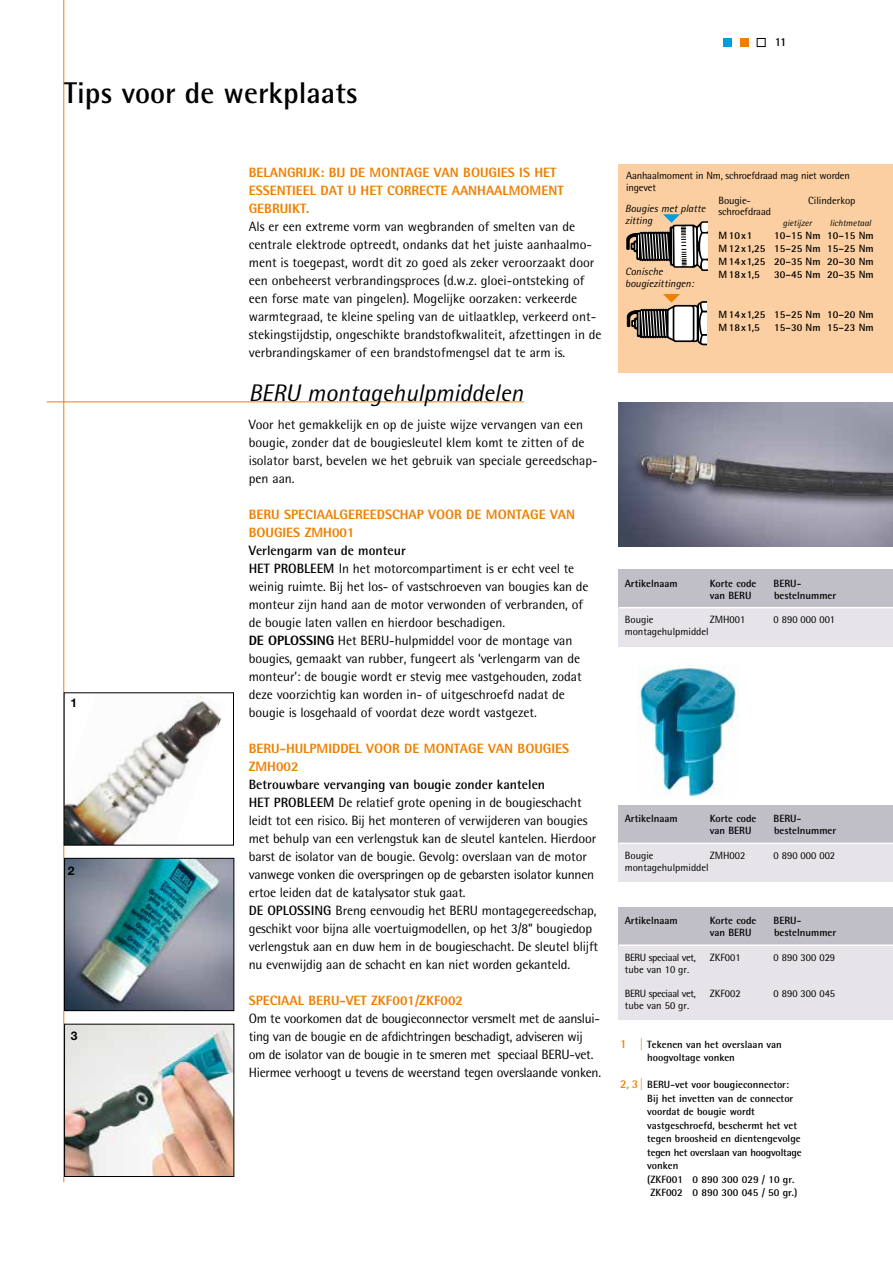
<style>
.page{position:relative;width:893px;height:1263px;background:#fff}
.page>*{position:absolute;margin:0;border:0;box-sizing:border-box;transform-origin:0 0}
.t1{font:700 30px "Agfa Rotis Semisans";color:#000}
.t2{font:italic 24px "Agfa Rotis Semisans";color:#000}
.t3{font:13.5px/18px "Agfa Rotis Semisans";letter-spacing:-.005em;color:#000}
.t4{font:800 13.5px/18px "Agfa Rotis Semisans";color:#ee7f00}
.t5{font:700 12px "Helvetica Neue LTW1 G";color:#000}
.t6{font:700 12px "Agfa Rotis Semisans";color:#000}
.t7{font:700 10.5px/13.2px "Agfa Rotis Semisans";color:#000}
.t8{font:10.5px "Agfa Rotis Semisans";color:#000}
.t9{font:italic 10.5px/12.6px "Agfa Rotis Semisans";color:#000}
.t10{font:10.5px "Agfa Rotis Semisans";letter-spacing:-.03em;color:#000}
.t11{font:700 10.5px "Agfa Rotis Semisans";letter-spacing:-.02em;color:#000}
.t12{font:italic 9px "Agfa Rotis Semisans";color:#000}
.s1{font-weight:700}
.s2{font-weight:800}
.s3{font-size:12px;color:#ee7f00}
</style>
<div class="page">
<img style="left:619px;top:402px;width:274px;height:144px">
<div style="left:619px;top:164px;width:274px;height:209px;background:#fbcfa1"></div>
<svg style="left:626px;top:214px;width:81px;height:57px"></svg>
<svg style="left:627px;top:294px;width:80px;height:51px"></svg>
<hr style="left:47px;top:401px;width:477px;height:1px;background:#ee7f00">
<div style="left:619px;top:608px;width:274px;height:38px;background:#e6e4e8"></div>
<div style="left:619px;top:570px;width:274px;height:38px;background:#c0bfc7"></div>
<img style="left:638px;top:665px;width:100px;height:132px">
<hr style="left:619px;top:607px;width:274px;height:1px;background:#fff">
<div style="left:619px;top:844px;width:274px;height:38px;background:#e6e4e8"></div>
<div style="left:619px;top:805px;width:274px;height:39px;background:#c0bfc7"></div>
<hr style="left:619px;top:843px;width:274px;height:1px;background:#fff">
<div style="left:619px;top:946px;width:274px;height:73px;background:#e6e4e8"></div>
<div style="left:619px;top:907px;width:274px;height:39px;background:#c0bfc7"></div>
<hr style="left:619px;top:944px;width:274px;height:2px;background:#fff">
<div style="left:723px;top:38px;width:8px;height:9px;background:#009ee0"></div>
<div style="left:740px;top:38px;width:9px;height:9px;background:#ee7f00"></div>
<div style="left:757px;top:38px;width:8px;height:9px;border:1px solid #000"></div>
<hr style="left:63px;top:0;width:1px;height:1182px;background:#ee7f00">
<img style="left:66px;top:695px;width:155px;height:148px">
<div style="left:64px;top:692px;width:170px;height:153px;border:1px solid #000"></div>
<img style="left:66px;top:1026px;width:166px;height:149px">
<div style="left:64px;top:1024px;width:170px;height:153px;border:1px solid #000"></div>
<img style="left:66px;top:860px;width:166px;height:149px">
<div style="left:64px;top:858px;width:170px;height:153px;border:1px solid #000"></div>
<h1 class="t1" style="left:64px;top:75px;width:296px">Tips voor de werkplaats</h1>
<p class="t6" style="left:775px;top:34px;width:13px">11</p>
<p class="t5" style="left:70px;top:695px;width:8px">1</p>
<p class="t5" style="left:68px;top:863px;width:8px">2</p>
<p class="t5" style="left:71px;top:1029px;width:8px">3</p>
<p class="t4" style="left:249px;top:164px;width:309px">BELANGRIJK: BIJ DE MONTAGE VAN BOUGIES IS HET<br>ESSENTIEEL DAT U HET CORRECTE AANHAALMOM</p>
<p class="t4" style="left:541px;top:182px;width:24px">ENT</p>
<p class="t4" style="left:249px;top:200px;width:62px">GEBRUIKT.</p>
<p class="t3" style="left:249px;top:218px;width:354px">Als er een extreme vorm van wegbranden of smelten van de centrale elektrode optreedt, ondanks dat het juiste aanhaalmo&shy;ment is toegepast, wordt dit zo goed als zeker veroorzaakt door een onbeheerst verbrandingsproces (d.w.z. gloei-ontsteking of een forse mate van pingelen). Mogelijke oorzaken: verkeerde warmtegraad, te kleine speling van de uitlaatklep, verkeerd ont&shy;stekingstijdstip, ongeschikte brandstofkwaliteit, afzettingen in de verbrandingskamer of een brandstofmengsel dat te arm is.</p>
<h2 class="t2" style="left:249px;top:378px;width:276px">BERU montagehulpmiddelen</h2>
<p class="t3" style="left:249px;top:416px;width:350px">Voor het gemakkelijk en op de juiste wijze vervangen van een bougie, zonder dat de bougiesleutel klem komt te zitten of de isolator barst, bevelen we het gebruik van speciale gereedschap&shy;pen aan.</p>
<p class="t4" style="left:249px;top:505px;width:328px">BERU SPECIAALGEREEDSCHAP VOO R DE MO NTAGE VAN<br>BOUGIES ZMH001</p>
<p class="t3" style="left:249px;top:542px;width:341px"><span class="s1">Verlengarm van de monteur<br>HET PROBLEEM</span> In het motorcompartiment is er echt veel te weinig ruimte. Bij het los- of vastschroeven van bougies kan de monteur zijn hand aan de motor verwonden of verbranden, of de bougie laten vallen en hierdoor beschadigen.<br><span class="s2">DE OPLOSSING</span> Het BERU-hulpmiddel voor de montage van bougies, gemaakt van rubber, fungeert als ‘verlengarm van de monteur’: de bougie wordt er stevig mee vastgehouden, zodat deze voorzichtig kan worden in- of uitgeschroefd nadat de bougie is losgehaald of voordat deze wordt vastgezet.</p>
<p class="t4" style="left:249px;top:739px;width:322px">BERU-HULPMIDDEL VOOR DE MONTAGE VAN BOUGIES<br>ZMH002</p>
<p class="t3" style="left:249px;top:776px;width:351px"><span class="s1">Betrouwbare vervanging van bougie zonder kantelen<br>HET PROBLEEM</span> De relatief grote opening in de bougieschacht leidt tot een risico. Bij het monteren of verwijderen van bougies met behulp van een verlengstuk kan de sleutel kantelen. Hierdoor barst de isolator van de bougie. Gevolg: overslaan van de motor vanwege vonken die overspringen op de gebarsten isolator kunnen ertoe leiden dat de katalysator stuk gaat.<br><span class="s1">DE OPLOSSING</span> Breng eenvoudig het BERU montagegereedschap, geschikt voor bijna alle voertuigmodellen, op het 3/8” bougiedop verlengstuk aan en duw hem in de bougieschacht. De sleutel blijft nu evenwijdig aan de schacht en kan niet worden gekanteld.</p>
<p class="t4" style="left:249px;top:991px;width:42px">SPECIAAL</p>
<p class="t4" style="left:308px;top:991px;width:156px">BERU-VET ZKF001/ZKF002</p>
<p class="t3" style="left:249px;top:1010px;width:354px">Om te voorkomen dat de bougieconnector versmelt met de aanslui&shy;ting van de bougie en de afdichtringen beschadigt, adviseren wij om de isolator van de bougie in te smeren met speciaal BERU-vet.<br>Hiermee verhoogt u tevens de weerstand tegen overslaande vonken.</p>
<p class="t8" style="left:626px;top:169px;width:225px">Aanhaalmoment in Nm, schroefdraad mag niet worden</p>
<p class="t8" style="left:626px;top:181px;width:31px">ingevet</p>
<p class="t8" style="left:719px;top:195px;width:34px">Bougie-</p>
<p class="t8" style="left:808px;top:195px;width:49px">Cilinderkop</p>
<p class="t8" style="left:719px;top:205px;width:54px">schroefdraad</p>
<p class="t12" style="left:783px;top:217px;width:30px">gietijzer</p>
<p class="t12" style="left:830px;top:217px;width:43px">lichtmetaal</p>
<p class="t7" style="left:719px;top:228px;width:35px">M10x1</p>
<p class="t9" style="left:625px;top:202px;width:82px">Bougies met platte zitting</p>
<p class="t7" style="left:719px;top:228px;width:157px;text-align:justify;text-indent:55px">10–15 Nm 10–15 Nm M 12x1,25 15–25 Nm 15–25 Nm M 14x1,25 20–35 Nm 20–30 Nm M 18x1,5</p>
<p class="t9" style="left:625px;top:265px;width:70px">Conische bougiezittingen:</p>
<p class="t7" style="left:774px;top:268px;width:101px">30–45 Nm 20–35 Nm</p>
<p class="t7" style="left:719px;top:308px;width:157px">M 14x1,25 15–25 Nm 10–20 Nm<br>M 18x1,5</p>
<p class="t7" style="left:774px;top:321px;width:101px">15–30 Nm 15–23 Nm</p>
<p class="t7" style="left:625px;top:576px;width:54px">Artikelnaam</p>
<p class="t7" style="left:710px;top:576px;width:48px">Korte code</p>
<p class="t7" style="left:774px;top:576px;width:29px">BERU-</p>
<p class="t7" style="left:710px;top:588px;width:43px">van BERU</p>
<p class="t7" style="left:774px;top:588px;width:64px">bestelnummer</p>
<p class="t8" style="left:625px;top:613px;width:30px">Bougie</p>
<p class="t8" style="left:710px;top:613px;width:37px">ZMH001</p>
<p class="t8" style="left:774px;top:613px;width:63px">0 890 000 001</p>
<p class="t8" style="left:625px;top:625px;width:86px">montagehulpmiddel</p>
<p class="t7" style="left:625px;top:812px;width:54px">Artikelnaam</p>
<p class="t7" style="left:710px;top:812px;width:48px">Korte code</p>
<p class="t7" style="left:774px;top:812px;width:29px">BERU-</p>
<p class="t7" style="left:710px;top:824px;width:43px">van BERU</p>
<p class="t7" style="left:774px;top:824px;width:64px">bestelnummer</p>
<p class="t8" style="left:625px;top:849px;width:30px">Bougie</p>
<p class="t8" style="left:710px;top:849px;width:37px">ZMH002</p>
<p class="t8" style="left:774px;top:849px;width:63px">0 890 000 002</p>
<p class="t8" style="left:625px;top:861px;width:86px">montagehulpmiddel</p>
<p class="t7" style="left:625px;top:914px;width:54px">Artikelnaam</p>
<p class="t7" style="left:710px;top:914px;width:48px">Korte code</p>
<p class="t7" style="left:774px;top:914px;width:29px">BERU-</p>
<p class="t7" style="left:710px;top:926px;width:43px">van BERU</p>
<p class="t7" style="left:774px;top:926px;width:64px">bestelnummer</p>
<p class="t10" style="left:625px;top:951px;width:73px">BERU speciaal vet,</p>
<p class="t8" style="left:710px;top:951px;width:32px">ZKF001</p>
<p class="t8" style="left:774px;top:951px;width:63px">0 890 300 029</p>
<p class="t8" style="left:625px;top:963px;width:66px">tube van 10 gr.</p>
<p class="t10" style="left:625px;top:987px;width:73px">BERU speciaal vet,</p>
<p class="t8" style="left:710px;top:987px;width:32px">ZKF002</p>
<p class="t8" style="left:774px;top:987px;width:63px">0 890 300 045</p>
<p class="t8" style="left:625px;top:999px;width:66px">tube van 50 gr.</p>
<p class="t7" style="left:647px;top:1037px;width:136px;text-indent:-27px"><span class="s3">1 |</span> Tekenen van het overslaan van hoogvoltage vonken</p>
<p class="t7" style="left:620px;top:1078px;width:170px"><span class="s3">2, 3|</span> BERU-vet voor bougieconnector:</p>
<p class="t7" style="left:647px;top:1091px;width:148px">Bij het invetten van de connector</p>
<p class="t7" style="left:647px;top:1105px;width:109px">voordat de bougie wordt</p>
<p class="t7" style="left:647px;top:1118px;width:151px">vastgeschroefd, beschermt het vet</p>
<p class="t7" style="left:647px;top:1132px;width:155px">tegen broosheid en dientengevolge</p>
<p class="t11" style="left:647px;top:1145px;width:156px">tegen het overslaan van hoogvoltage</p>
<p class="t7" style="left:647px;top:1159px;width:33px">vonken</p>
<p class="t7" style="left:647px;top:1172px;width:149px">(ZKF001 0 890 300 029 / 10 gr.</p>
<p class="t7" style="left:650px;top:1186px;width:149px">ZKF002 0 890 300 045 / 50 gr.)</p>
</div>
